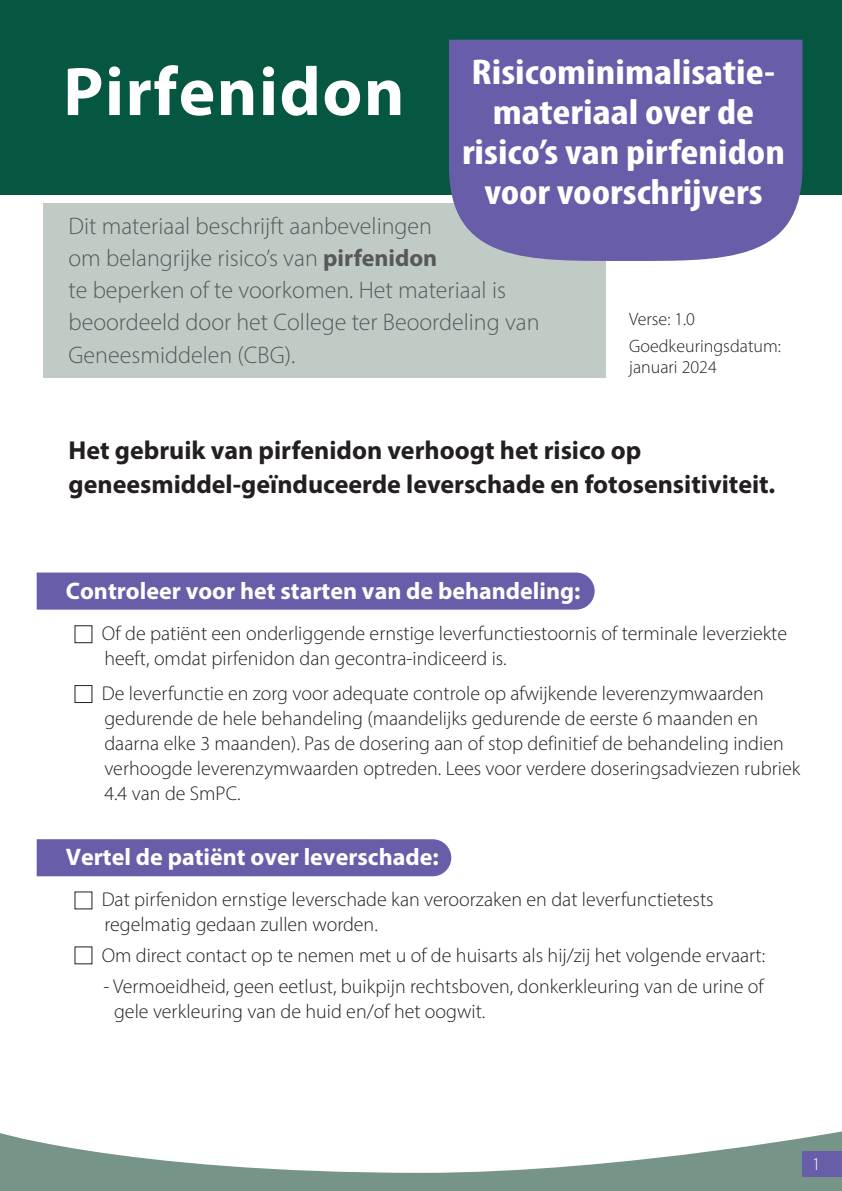
<style>
.page{position:relative;width:842px;height:1191px;background:#fff}
.page>*{position:absolute;margin:0;border:0;box-sizing:border-box;transform-origin:0 0}
.t1{font:700 condensed 36px "Myriad Pro";color:#fff;scale:1.19 1}
.t2{font:700 26px/34px "Myriad Pro";color:#231f20}
.t3{font:300 24px/32.2px "Myriad Pro";color:#57585a}
.t4{font:700 24px "Myriad Pro";color:#fff}
.t5{font:300 20px/25px "Myriad Pro";color:#231f20}
.t6{font:300 18px/27px "Myriad Pro";color:#231f20}
.t7{font:300 18px "Myriad Pro";color:#fff;scale:.96 1}
.s1{font-stretch:normal;font-size:69.2px}
.s2{font-weight:700}
.s3{font-family:"Arial";font-weight:400;color:#fff}
</style>
<div class="page">
<div style="left:43px;top:204px;width:563px;height:174px;background:#c0cbc5"></div>
<div style="left:0;top:0;width:842px;height:194px;background:#055741"></div>
<div style="left:449px;top:40px;width:353px;height:221px;background:#685da8"></div>
<svg style="left:0;top:1131px;width:842px;height:60px;fill:#779489"></svg>
<div style="left:802px;top:1151px;width:40px;height:25px;background:#685da8"></div>
<div style="left:37px;top:572px;width:558px;height:37px;background:#685da8"></div>
<div style="left:37px;top:839px;width:414px;height:37px;background:#685da8"></div>
<div style="left:74px;top:625px;width:18px;height:18px;background:#fff;border:1px solid #231f20"></div>
<div style="left:74px;top:685px;width:18px;height:18px;background:#fff;border:1px solid #231f20"></div>
<h1 class="t1" style="left:63px;top:50px;width:600px"><span class="s1">Pirfenidon</span> Risicominimalisatie-</h1>
<h1 class="t1" style="left:493px;top:90px;width:221px">materiaal over de</h1>
<h1 class="t1" style="left:462px;top:130px;width:273px">risico’s van pirfenidon</h1>
<h1 class="t1" style="left:484px;top:170px;width:235px">voor voorschrijvers</h1>
<p class="t3" style="left:69px;top:209px;width:473px">Dit materiaal beschrijft aanbevelingen<br>om belangrijke risico’s van <span class="s2">pirfenidon<br></span>te beperken of te voorkomen. Het materiaal is beoordeeld door het College ter Beoordeling van Geneesmiddelen (CBG).</p>
<p class="t6" style="left:629px;top:305px;width:153px">Verse: 1.0<br>Goedkeuringsdatum:</p>
<p class="t6" style="left:629px;top:353px;width:89px">januari 2024</p>
<h2 class="t2" style="left:69px;top:432px;width:708px">Het gebruik van pirfenidon verhoogt het risico op geneesmiddel-geïnduceerde leverschade en fotosensitiviteit.</h2>
<p class="t4" style="left:66px;top:575px;width:516px">Controleer voor het starten van de behandeling:</p>
<p class="t5" style="left:104px;top:620px;width:684px;text-indent:-19px"><span class="s3">■</span> Of de patiënt een onderliggende ernstige leverfunctiestoornis of terminale leverziekte heeft, omdat pirfenidon dan gecontra-indiceerd is.</p>
<p class="t5" style="left:104px;top:680px;width:697px;text-indent:-19px"><span class="s3">■</span> De leverfunctie en zorg voor adequate controle op afwijkende leverenzymwaarden gedurende de hele behandeling (maandelijks gedurende de eerste 6 maanden en daarna elke 3 maanden). Pas de dosering aan of stop definitief de behandeling indien verhoogde leverenzymwaarden optreden. Lees voor verdere doseringsadviezen rubriek 4.4 van de SmPC.</p>
<p class="t4" style="left:66px;top:841px;width:374px">Vertel de patiënt over leverschade:</p>
<p class="t5" style="left:104px;top:886px;width:611px;text-indent:-19px"><span class="s3">■</span> Dat pirfenidon ernstige leverschade kan veroorzaken en dat leverfunctietests regelmatig gedaan zullen worden.</p>
<p class="t5" style="left:85px;top:942px;width:681px"><span class="s3">■</span> Om direct contact op te nemen met u of de huisarts als hij/zij het volgende ervaart:</p>
<p class="t5" style="left:114px;top:973px;width:651px;text-indent:-11px">- Vermoeidheid, geen eetlust, buikpijn rechtsboven, donkerkleuring van de urine of gele verkleuring van de huid en/of het oogwit.</p>
<p class="t7" style="left:812px;top:1152px;width:10px">1</p>
</div>
